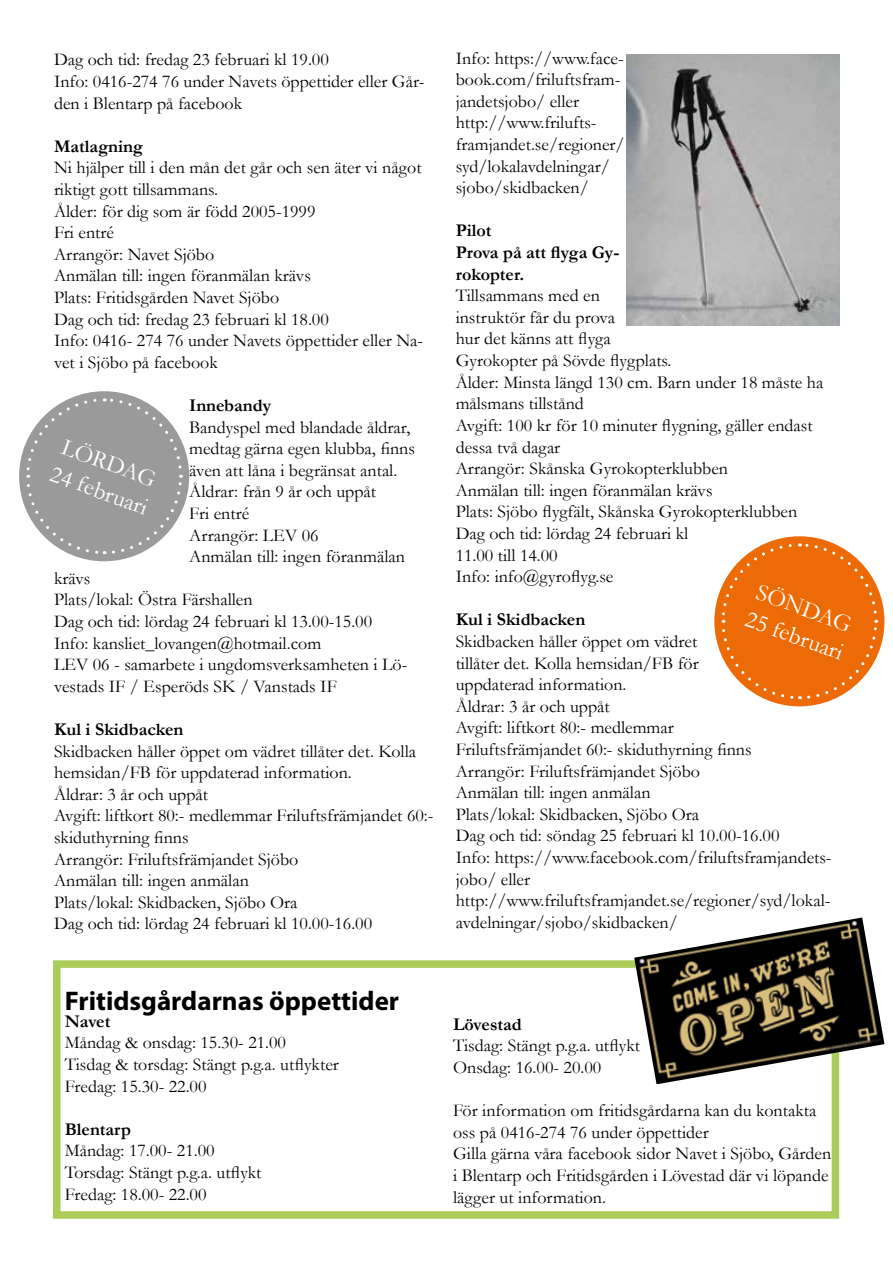
<style>
.page{position:relative;width:893px;height:1263px;background:#fff}
.page>*{position:absolute;margin:0;border:0;box-sizing:border-box;transform-origin:0 0}
.t1{font:700 27px "Myriad Pro";color:#000}
.t2{font:24px/28.8px "Garamond";color:#fff}
.t3{font:18px/21.6px "Garamond";color:#000}
.t4{font:700 18px/21.6px "Garamond";color:#000}
</style>
<div class="page">
<div style="left:53px;top:960px;width:786px;height:259px;border:8px solid #abcc59"></div>
<img style="left:634px;top:917px;width:250px;height:167px">
<div style="left:714px;top:536px;width:170px;height:170px;background:#ed6b06;border-radius:50%"></div>
<svg style="left:720px;top:542px;width:159px;height:159px"></svg>
<div style="left:19px;top:391px;width:170px;height:170px;background:#9b9a9a;border-radius:50%"></div>
<svg style="left:25px;top:397px;width:159px;height:159px"></svg>
<img style="left:627px;top:54px;width:212px;height:271px">
<p class="t3" style="left:54px;top:48px;width:372px">Dag och tid: fredag 23 februari kl 19.00<br>Info: 0416-274 76 under Navets öppettider eller Går&shy;den i Blentarp på facebook</p>
<p class="t4" style="left:54px;top:135px;width:90px">Matlagning</p>
<p class="t3" style="left:54px;top:156px;width:371px">Ni hjälper till i den mån det går och sen äter vi något riktigt gott tillsammans.<br>Ålder: för dig som är född 2005-1999<br>Fri entré<br>Arrangör: Navet Sjöbo<br>Anmälan till: ingen föranmälan krävs<br>Plats: Fritidsgården Navet Sjöbo<br>Dag och tid: fredag 23 februari kl 18.00<br>Info: 0416- 274 76 under Navets öppettider eller Na&shy;vet i Sjöbo på facebook</p>
<p class="t4" style="left:189px;top:395px;width:83px">Innebandy</p>
<p class="t3" style="left:189px;top:416px;width:227px">Bandyspel med blandade åldrar, medtag gärna egen klubba, finns även att låna i begränsat antal.<br>Åldrar: från 9 år och uppåt<br>Fri entré<br>Arrangör: LEV 06<br>Anmälan till: ingen föranmälan</p>
<p class="t3" style="left:54px;top:567px;width:355px">krävs<br>Plats/lokal: Östra Färshallen<br>Dag och tid: lördag 24 februari kl 13.00-15.00<br>Info: kansliet_lovangen@hotmail.com<br>LEV 06 - samarbete i ungdomsverksamheten i Lö&shy;vestads IF / Esperöds SK / Vanstads IF</p>
<p class="t4" style="left:54px;top:719px;width:131px">Kul i Skidbacken</p>
<p class="t3" style="left:54px;top:740px;width:381px">Skidbacken håller öppet om vädret tillåter det. Kolla hemsidan/FB för uppdaterad information.<br>Åldrar: 3 år och uppåt<br>Avgift: liftkort 80:- medlemmar Friluftsfrämjandet 60:- skiduthyrning finns<br>Arrangör: Friluftsfrämjandet Sjöbo<br>Anmälan till: ingen anmälan<br>Plats/lokal: Skidbacken, Sjöbo Ora<br>Dag och tid: lördag 24 februari kl 10.00-16.00</p>
<h2 class="t2" style="left:66px;top:431px;width:104px;rotate:20deg">LÖRDAG<br>24 februari</h2>
<p class="t3" style="left:456px;top:47px;width:170px">Info: https://www.face&shy;book.com/friluftsfram&shy;jandetsjobo/ eller http://www.frilufts&shy;framjandet.se/regioner/ syd/lokalavdelningar/ sjobo/skidbacken/</p>
<p class="t4" style="left:456px;top:220px;width:165px">Pilot<br>Prova på att flyga Gy&shy;rokopter.</p>
<p class="t3" style="left:456px;top:284px;width:369px">Tillsammans med en<br>instruktör får du prova<br>hur det känns att flyga<br>Gyrokopter på Sövde flygplats.<br>Ålder: Minsta längd 130 cm. Barn under 18 måste ha målsmans tillstånd<br>Avgift: 100 kr för 10 minuter flygning, gäller endast dessa två dagar<br>Arrangör: Skånska Gyrokopterklubben<br>Anmälan till: ingen föranmälan krävs<br>Plats: Sjöbo flygfält, Skånska Gyrokopterklubben<br>Dag och tid: lördag 24 februari kl<br>11.00 till 14.00<br>Info: info@gyroflyg.se</p>
<p class="t4" style="left:456px;top:609px;width:131px">Kul i Skidbacken</p>
<p class="t3" style="left:456px;top:630px;width:377px">Skidbacken håller öppet om vädret<br>tillåter det. Kolla hemsidan/FB för<br>uppdaterad information.<br>Åldrar: 3 år och uppåt<br>Avgift: liftkort 80:- medlemmar<br>Friluftsfrämjandet 60:- skiduthyrning finns<br>Arrangör: Friluftsfrämjandet Sjöbo<br>Anmälan till: ingen anmälan<br>Plats/lokal: Skidbacken, Sjöbo Ora<br>Dag och tid: söndag 25 februari kl 10.00-16.00<br>Info: https://www.facebook.com/friluftsframjandets&shy;jobo/ eller http://www.friluftsframjandet.se/regioner/syd/lokal&shy;avdelningar/sjobo/skidbacken/</p>
<h2 class="t2" style="left:761px;top:576px;width:104px;rotate:20deg">SÖNDAG<br>25 februari</h2>
<h1 class="t1" style="left:65px;top:984px;width:336px">Fritidsgårdarnas öppettider</h1>
<p class="t4" style="left:65px;top:1010px;width:47px">Navet</p>
<p class="t3" style="left:65px;top:1031px;width:276px">Måndag &amp; onsdag: 15.30- 21.00<br>Tisdag &amp; torsdag: Stängt p.g.a. utflykter<br>Fredag: 15.30- 22.00</p>
<p class="t4" style="left:65px;top:1118px;width:68px">Blentarp</p>
<p class="t3" style="left:65px;top:1139px;width:198px">Måndag: 17.00- 21.00<br>Torsdag: Stängt p.g.a. utflykt<br>Fredag: 18.00- 22.00</p>
<p class="t4" style="left:453px;top:1013px;width:70px">Lövestad</p>
<p class="t3" style="left:453px;top:1034px;width:189px">Tisdag: Stängt p.g.a. utflykt<br>Onsdag: 16.00- 20.00</p>
<p class="t3" style="left:453px;top:1099px;width:380px">För information om fritidsgårdarna kan du kontakta oss på 0416-274 76 under öppettider<br>Gilla gärna våra facebook sidor Navet i Sjöbo, Gården i Blentarp och Fritidsgården i Lövestad där vi löpande lägger ut information.</p>
</div>
